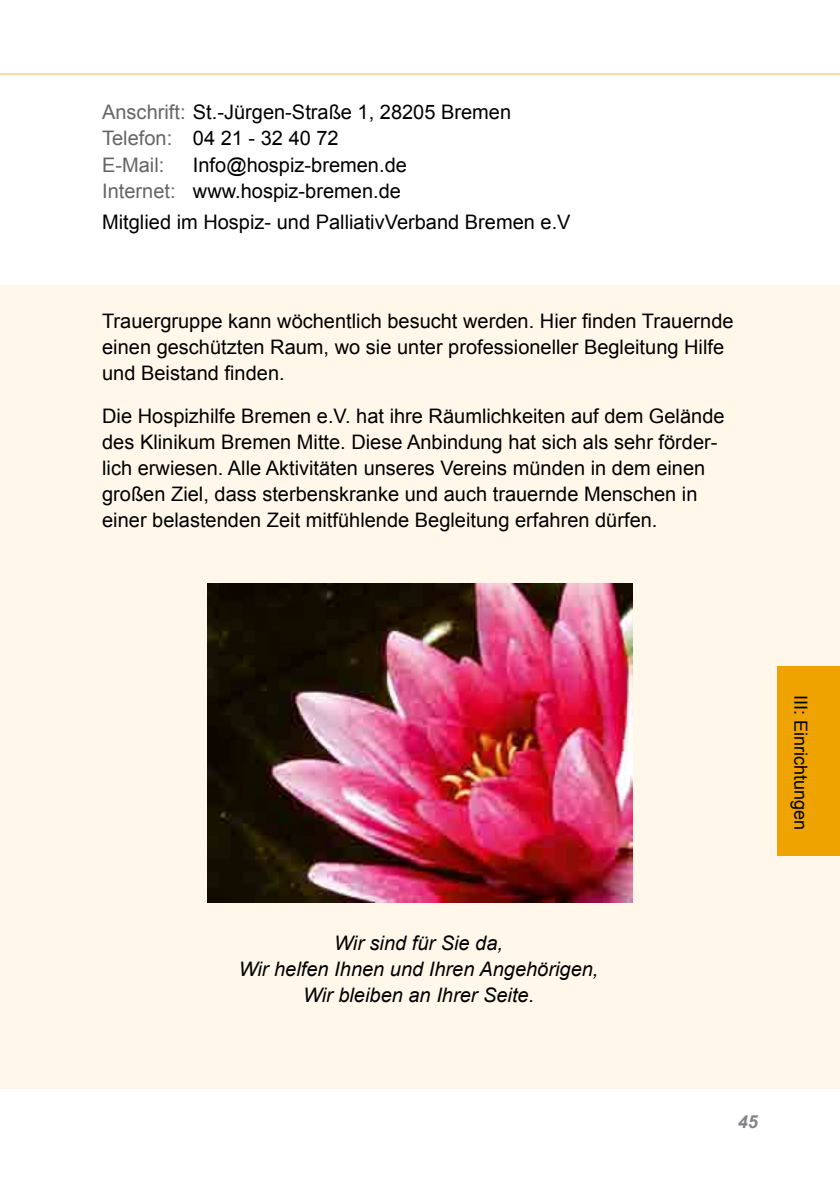
<style>
.page{position:relative;width:840px;height:1191px;background:#fff}
.page>*{position:absolute;margin:0;border:0;box-sizing:border-box;transform-origin:0 0}
.t1{font:20px/26px "Arial";color:#000}
.t2{font:italic 20px/26px "Arial";color:#000;text-align:center}
.t3{font:18px "Arial";color:#000}
.t4{font:italic 700 18px "Arial";color:#828385}
.s1{color:#656567}
</style>
<div class="page">
<div style="left:0;top:285px;width:839px;height:804px;background:#fff7ea"></div>
<hr style="left:0;top:73px;width:839px;height:1px;background:#f7bc4f">
<div style="left:777px;top:665px;width:62px;height:190px;background:#eea300"></div>
<img style="left:207px;top:583px;width:425px;height:319px">
<p class="t1" style="left:102px;top:100px;width:410px"><span class="s1">Anschrift:</span> St.-Jürgen-Straße 1, 28205 Bremen<br><span class="s1">Telefon:</span> 04 21 - 32 40 72<br><span class="s1">E-Mail:</span></p>
<p class="t1" style="left:102px;top:152px;width:306px;text-align:right">Info@hospiz-bremen.de<br><span class="s1">Internet:</span> www.hospiz-bremen.de</p>
<p class="t1" style="left:102px;top:209px;width:469px">Mitglied im Hospiz- und PalliativVerband Bremen e.V</p>
<p class="t1" style="left:102px;top:308px;width:632px">Trauergruppe kann wöchentlich besucht werden. Hier finden Trauernde einen geschützten Raum, wo sie unter professioneller Begleitung Hilfe und Beistand finden.</p>
<p class="t1" style="left:102px;top:403px;width:623px">Die Hospizhilfe Bremen e.V. hat ihre Räumlichkeiten auf dem Gelände des Klinikum Bremen Mitte. Diese Anbindung hat sich als sehr förder&shy;lich erwiesen. Alle Aktivitäten unseres Vereins münden in dem einen großen Ziel, dass sterbenskranke und auch trauernde Menschen in einer belastenden Zeit mitfühlende Begleitung erfahren dürfen.</p>
<p class="t2" style="left:239px;top:930px;width:361px">Wir sind für Sie da,<br>Wir helfen Ihnen und Ihren Angehörigen,<br>Wir bleiben an Ihrer Seite.</p>
<p class="t3" style="left:812px;top:695px;width:137px;rotate:90deg">III: Einrichtungen</p>
<p class="t4" style="left:737px;top:1109px;width:22px">45</p>
</div>
